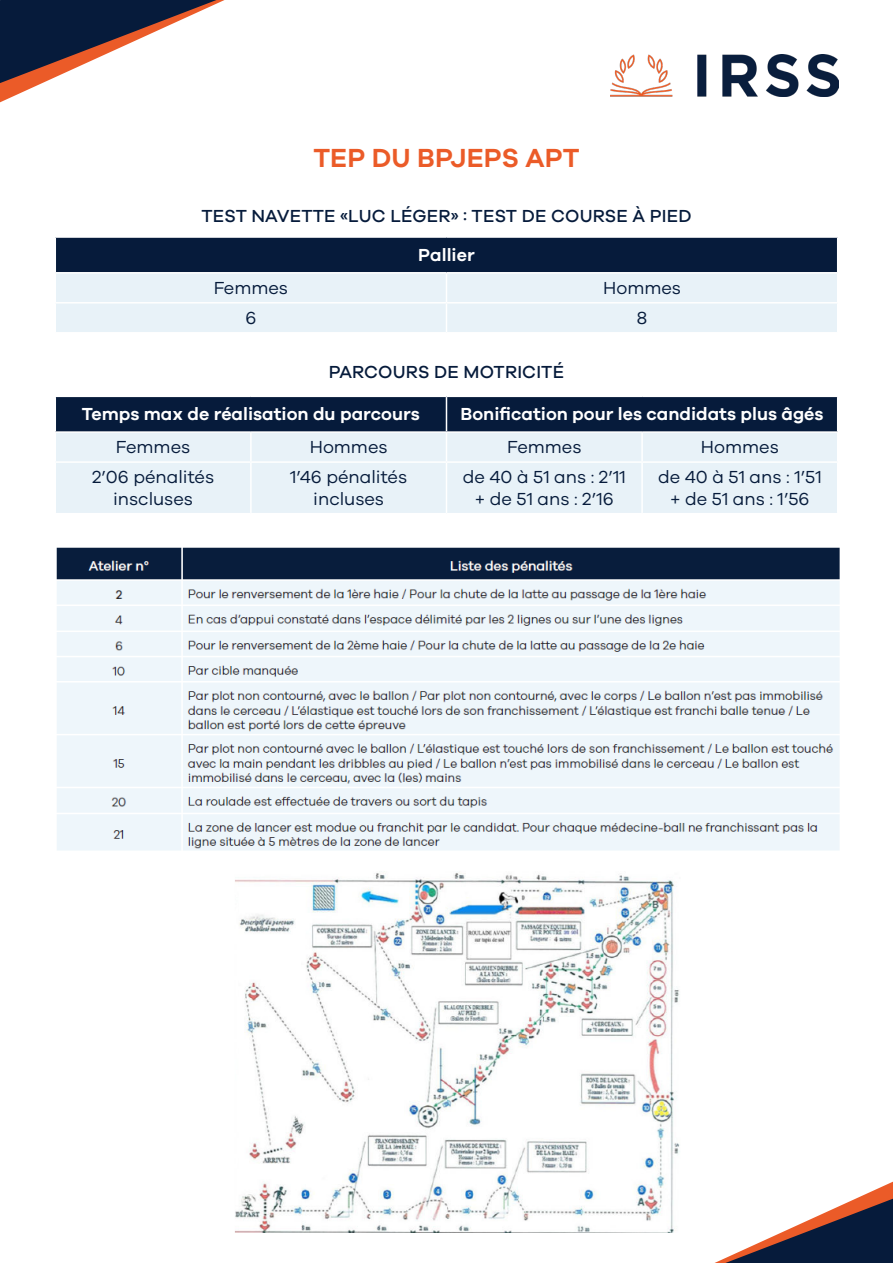
<style>
.page{position:relative;width:893px;height:1263px;background:#fff}
.page>*{position:absolute;margin:0;border:0;box-sizing:border-box;transform-origin:0 0}
.t1{font:600 27px "Galano Grotesque";color:#eb5b28}
.t2{font:18px/21.6px "Galano Grotesque";color:#061b3b;text-align:center}
.t3{font:600 18px "Galano Grotesque";color:#fff}
.t4{font:500 18px "Galano Grotesque";letter-spacing:.01em;color:#061b3b}
</style>
<div class="page">
<img style="left:56px;top:547px;width:784px;height:685px">
<svg style="left:0;top:0;width:225px;height:102px"></svg>
<img style="left:611px;top:54px;width:228px;height:42px">
<svg style="left:714px;top:1182px;width:179px;height:81px"></svg>
<div style="left:55px;top:237px;width:783px;height:36px;background:#061b3b"></div>
<div style="left:56px;top:274px;width:781px;height:58px;background:#e8f2f8"></div>
<hr style="left:55px;top:236px;width:391px;height:2px;background:#fff">
<hr style="left:55px;top:238px;width:1px;height:34px;background:#fff">
<hr style="left:446px;top:236px;width:392px;height:2px;background:#fff">
<hr style="left:837px;top:238px;width:1px;height:34px;background:#fff">
<hr style="left:55px;top:272px;width:391px;height:2px;background:#fff">
<hr style="left:446px;top:272px;width:392px;height:2px;background:#fff">
<hr style="left:55px;top:302px;width:391px;height:2px;background:#fff">
<hr style="left:446px;top:302px;width:392px;height:2px;background:#fff">
<svg style="left:446px;top:274px;width:1px;height:58px"></svg>
<div style="left:56px;top:463px;width:781px;height:50px;background:#e8f2f8"></div>
<svg style="left:55px;top:396px;width:783px;height:65px;background:#728195"></svg>
<hr style="left:250px;top:463px;width:2px;height:50px;background:#fff">
<hr style="left:446px;top:463px;width:1px;height:50px;background:#fff">
<hr style="left:641px;top:463px;width:2px;height:50px;background:#fff">
<p class="t1" style="left:313px;top:141px;width:267px">TEP DU BPJEPS APT</p>
<p class="t4" style="left:201px;top:205px;width:492px">TEST NAVETTE «LUC LÉGER» : TEST DE COURSE À PIED</p>
<p class="t3" style="left:418px;top:244px;width:58px">Pallier</p>
<p class="t2" style="left:214px;top:276px;width:76px">Femmes</p>
<p class="t2" style="left:603px;top:276px;width:79px">Hommes</p>
<p class="t2" style="left:245px;top:306px;width:12px">6</p>
<p class="t2" style="left:637px;top:306px;width:12px">8</p>
<p class="t4" style="left:329px;top:361px;width:237px">PARCOURS DE MOTRICITÉ</p>
<p class="t3" style="left:82px;top:403px;width:339px">Temps max de réalisation du parcours</p>
<p class="t3" style="left:461px;top:403px;width:365px">Bonification pour les candidats plus âgés</p>
<p class="t2" style="left:116px;top:436px;width:76px">Femmes</p>
<p class="t2" style="left:310px;top:436px;width:79px">Hommes</p>
<p class="t2" style="left:507px;top:436px;width:76px">Femmes</p>
<p class="t2" style="left:701px;top:436px;width:79px">Hommes</p>
<p class="t2" style="left:92px;top:466px;width:124px">2’06 pénalités inscluses</p>
<p class="t2" style="left:290px;top:466px;width:118px">1’46 pénalités incluses</p>
<p class="t2" style="left:463px;top:466px;width:165px">de 40 à 51 ans : 2’11 + de 51 ans : 2’16</p>
<p class="t2" style="left:658px;top:466px;width:165px">de 40 à 51 ans : 1’51 + de 51 ans : 1’56</p>
</div>
